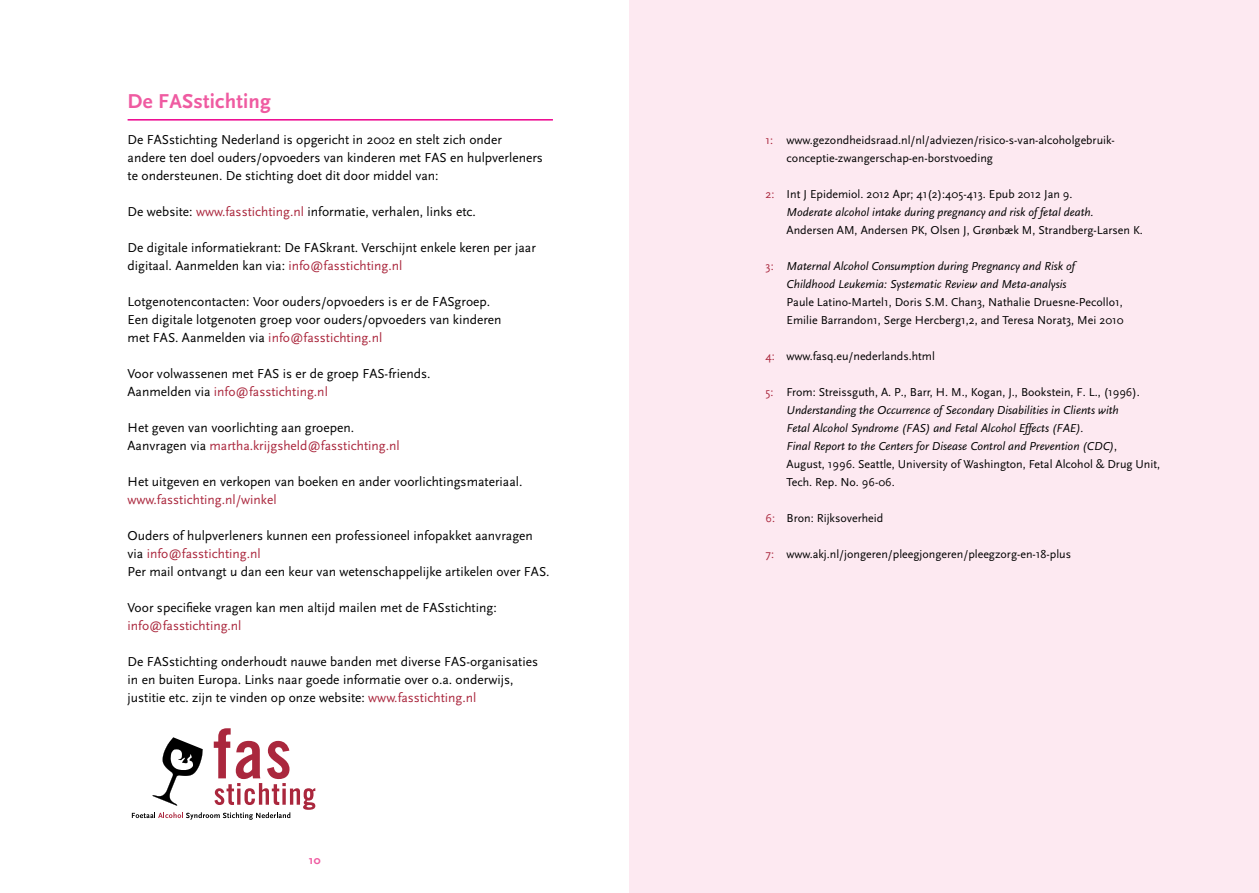
<style>
.page{position:relative;width:1259px;height:893px;background:#fff}
.page>*{position:absolute;margin:0;border:0;box-sizing:border-box;transform-origin:0 0}
.t1{font:700 21px "Scala Sans";letter-spacing:.01em;color:#ef5ba1}
.t2{font:13.5px/18px "Scala Sans";color:#000}
.t3{font:13.5px "Scala Sans";color:#aa273d}
.t4{font:italic 12px/18px "Scala Sans";color:#000}
.t5{font:12px/18px "Scala Sans";color:#000}
.t6{font:700 12px "Scala Sans";color:#ef5ba1}
.s1{color:#aa273d}
.s2{font-style:normal;color:#aa273d}
.s3{font-style:normal}
</style>
<div class="page">
<div style="left:629px;top:0;width:630px;height:893px;background:#fde9f1"></div>
<svg style="left:132px;top:728px;width:183px;height:92px"></svg>
<hr style="left:128px;top:119px;width:425px;height:2px;background:#ec008c">
<h1 class="t1" style="left:128px;top:90px;width:145px">De FASstichting</h1>
<p class="t2" style="left:128px;top:131px;width:417px">De FASstichting Nederland is opgericht in 2002 en stelt zich onder andere ten doel ouders/opvoeders van kinderen met FAS en hulpverleners te ondersteunen. De stichting doet dit door middel van:</p>
<p class="t2" style="left:128px;top:203px;width:350px">De website: <span class="s1">www.fasstichting.nl</span> informatie, verhalen, links etc.</p>
<p class="t2" style="left:128px;top:239px;width:410px">De digitale informatiekrant: De FASkrant. Verschijnt enkele keren per jaar digitaal. Aanmelden kan via: <span class="s1">info@fasstichting.nl</span></p>
<p class="t2" style="left:128px;top:293px;width:375px">Lotgenotencontacten: Voor ouders/opvoeders is er de FASgroep.<br>Een digitale lotgenoten groep voor ouders/opvoeders van kinderen met FAS. Aanmelden via <span class="s1">info@fasstichting.nl</span></p>
<p class="t2" style="left:128px;top:365px;width:304px">Voor volwassenen met FAS is er de groep FAS-friends.<br>Aanmelden via <span class="s1">info@fasstichting.nl</span></p>
<p class="t2" style="left:128px;top:419px;width:274px">Het geven van voorlichting aan groepen.<br>Aanvragen via <span class="s1">martha.krijgsheld@fasstichting.nl</span></p>
<p class="t2" style="left:128px;top:473px;width:396px">Het uitgeven en verkopen van boeken en ander voorlichtingsmateriaal.</p>
<p class="t3" style="left:128px;top:492px;width:150px">www.fasstichting.nl/winkel</p>
<p class="t2" style="left:128px;top:527px;width:423px">Ouders of hulpverleners kunnen een professioneel infopakket aanvragen via <span class="s1">info@fasstichting.nl<br></span>Per mail ontvangt u dan een keur van wetenschappelijke artikelen over FAS.</p>
<p class="t2" style="left:128px;top:599px;width:371px">Voor specifieke vragen kan men altijd mailen met de FASstichting:</p>
<p class="t3" style="left:128px;top:618px;width:115px">info@fasstichting.nl</p>
<p class="t2" style="left:128px;top:653px;width:412px">De FASstichting onderhoudt nauwe banden met diverse FAS-organisaties in en buiten Europa. Links naar goede informatie over o.a. onderwijs, justitie etc. zijn te vinden op onze website: <span class="s1">www.fasstichting.nl</span></p>
<p class="t6" style="left:309px;top:854px;width:13px">10</p>
<p class="t5" style="left:786px;top:131px;width:330px;text-indent:-21px"><span class="s1">1:</span> www.gezondheidsraad.nl/nl/adviezen/risico-s-van-alcoholgebruik&shy;conceptie-zwangerschap-en-borstvoeding</p>
<p class="t4" style="left:786px;top:185px;width:309px;text-indent:-21px"><span class="s2">2:</span> <span class="s3">Int J Epidemiol. 2012 Apr; 41(2):405-413. Epub 2012 Jan 9.<br></span>Moderate alcohol intake during pregnancy and risk of fetal death.</p>
<p class="t5" style="left:786px;top:221px;width:358px">Andersen AM, Andersen PK, Olsen J, Grønbæk M, Strandberg-Larsen K.</p>
<p class="t4" style="left:786px;top:257px;width:290px;text-indent:-21px"><span class="s2">3:</span> Maternal Alcohol Consumption during Pregnancy and Risk of<br>Childhood Leukemia: Systematic Review and Meta-analysis</p>
<p class="t5" style="left:786px;top:293px;width:339px">Paule Latino-Martel1, Doris S.M. Chan3, Nathalie Druesne-Pecollo1,<br>Emilie Barrandon1, Serge Hercberg1,2, and Teresa Norat3, Mei 2010</p>
<p class="t5" style="left:765px;top:347px;width:171px"><span class="s1">4:</span> www.fasq.eu/nederlands.html</p>
<p class="t4" style="left:786px;top:383px;width:375px;text-indent:-21px"><span class="s2">5:</span> <span class="s3">From: Streissguth, A. P., Barr, H. M., Kogan, J., Bookstein, F. L., (1996).<br></span>Understanding the Occurrence of Secondary Disabilities in Clients with<br>Fetal Alcohol Syndrome (FAS) and Fetal Alcohol Effects (FAE).<br>Final Report to the Centers for Disease Control and Prevention (CDC)<span class="s3">,<br>August, 1996. Seattle, University of Washington, Fetal Alcohol &amp; Drug Unit, Tech. Rep. No. 96-06.</span></p>
<p class="t5" style="left:765px;top:509px;width:119px"><span class="s1">6:</span> Bron: Rijksoverheid</p>
<p class="t5" style="left:765px;top:545px;width:307px"><span class="s1">7:</span> www.akj.nl/jongeren/pleegjongeren/pleegzorg-en-18-plus</p>
</div>
